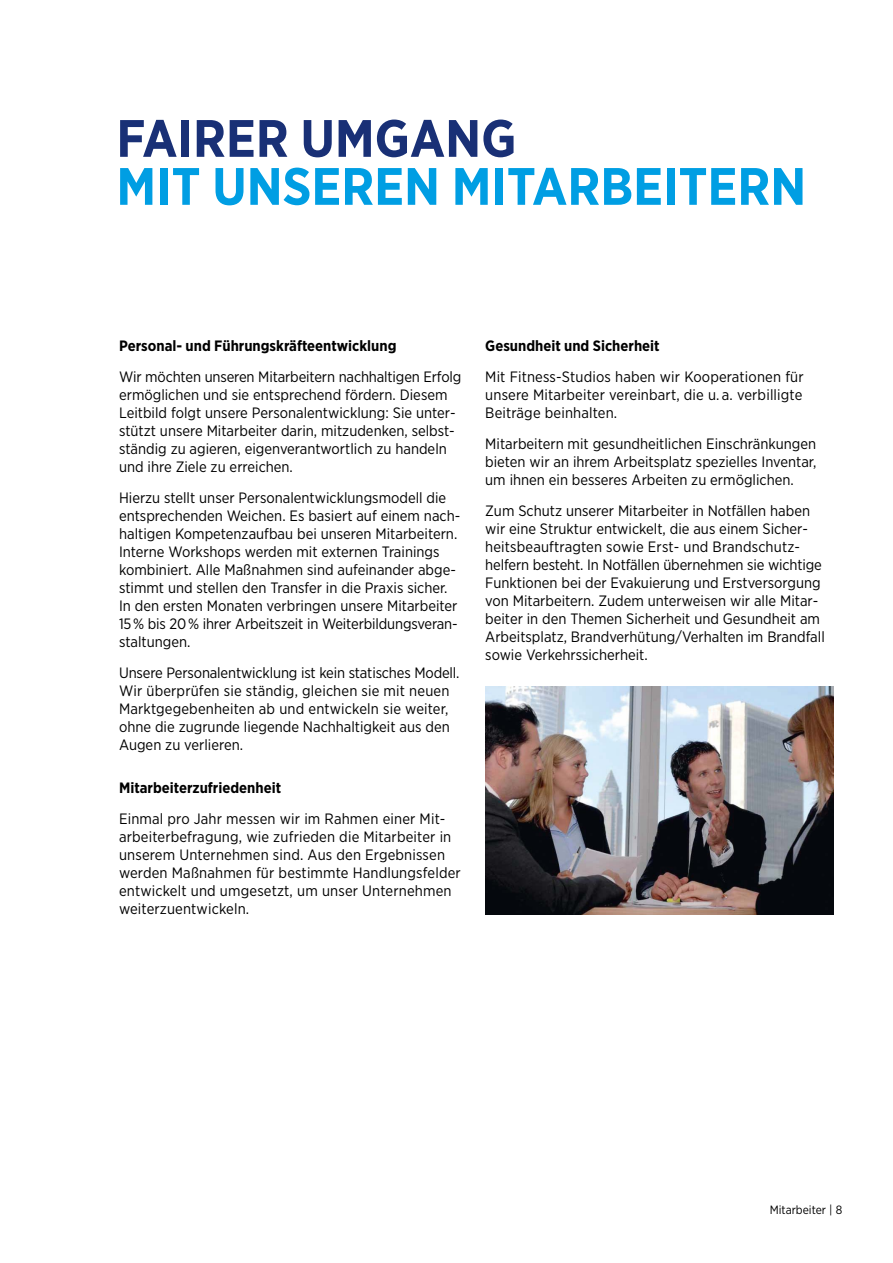
<style>
.page{position:relative;width:893px;height:1263px;background:#fff}
.page>*{position:absolute;margin:0;border:0;box-sizing:border-box;transform-origin:0 0}
.t1{font:700 52.5px "Gotham Narrow";color:#009ee3}
.t2{font:700 52.5px "Gotham Narrow";color:#193076}
.t3{font:15px/18px "Gotham Narrow";color:#000}
.t4{font:700 15px "Gotham Narrow";color:#000}
.t5{font:12px "Gotham Narrow";color:#000}
</style>
<div class="page">
<img style="left:485px;top:687px;width:348px;height:227px">
<h1 class="t2" style="left:116px;top:105px;width:401px">FAIRER UMGANG</h1>
<h1 class="t1" style="left:116px;top:153px;width:691px">MIT UNSEREN MITARBEITERN</h1>
<p class="t4" style="left:119px;top:336px;width:279px">Personal- und Führungskräfteentwicklung</p>
<p class="t3" style="left:119px;top:367px;width:344px">Wir möchten unseren Mitarbeitern nachhaltigen Erfolg ermöglichen und sie entsprechend fördern. Diesem Leitbild folgt unsere Personalentwicklung: Sie unter&shy;stützt unsere Mitarbeiter darin, mitzudenken, selbst&shy;ständig zu agieren, eigenverantwortlich zu handeln und ihre Ziele zu erreichen.</p>
<p class="t3" style="left:119px;top:488px;width:343px">Hierzu stellt unser Personalentwicklungsmodell die entsprechenden Weichen. Es basiert auf einem nach&shy;haltigen Kompetenzaufbau bei unseren Mitarbeitern.<br>Interne Workshops werden mit externen Trainings kombiniert. Alle Maßnahmen sind aufeinander abge&shy;stimmt und stellen den Transfer in die Praxis sicher.<br>In den ersten Monaten verbringen unsere Mitarbeiter 15 % bis 20 % ihrer Arbeitszeit in Weiterbildungsveran&shy;staltungen.</p>
<p class="t3" style="left:119px;top:663px;width:342px">Unsere Personalentwicklung ist kein statisches Modell.<br>Wir überprüfen sie ständig, gleichen sie mit neuen Marktgegebenheiten ab und entwickeln sie weiter, ohne die zugrunde liegende Nachhaltigkeit aus den Augen zu verlieren.</p>
<p class="t4" style="left:119px;top:778px;width:164px">Mitarbeiterzufriedenheit</p>
<p class="t3" style="left:119px;top:809px;width:343px">Einmal pro Jahr messen wir im Rahmen einer Mit&shy;arbeiterbefragung, wie zufrieden die Mitarbeiter in unserem Unternehmen sind. Aus den Ergebnissen werden Maßnahmen für bestimmte Handlungsfelder entwickelt und umgesetzt, um unser Unternehmen weiterzuentwickeln.</p>
<p class="t4" style="left:485px;top:336px;width:176px">Gesundheit und Sicherheit</p>
<p class="t3" style="left:485px;top:367px;width:320px;text-align:justify">Mit Fitness-Studios haben wir Kooperationen für unsere Mitarbeiter vereinbart, die u. a. verbilligte Beiträge beinhalten.</p>
<p class="t3" style="left:485px;top:434px;width:333px;text-align:justify">Mitarbeitern mit gesundheitlichen Einschränkungen bieten wir an ihrem Arbeitsplatz spezielles Inventar, um ihnen ein besseres Arbeiten zu ermöglichen.</p>
<p class="t3" style="left:485px;top:501px;width:341px">Zum Schutz unserer Mitarbeiter in Notfällen haben wir eine Struktur entwickelt, die aus einem Sicher&shy;heitsbeauftragten sowie Erst- und Brandschutz&shy;helfern besteht. In Notfällen übernehmen sie wichtige Funktionen bei der Evakuierung und Erstversorgung von Mitarbeitern. Zudem unterweisen wir alle Mitar&shy;beiter in den Themen Sicherheit und Gesundheit am Arbeitsplatz, Brandverhütung/Verhalten im Brandfall sowie Verkehrssicherheit.</p>
<p class="t5" style="left:770px;top:1202px;width:74px">Mitarbeiter | 8</p>
</div>
